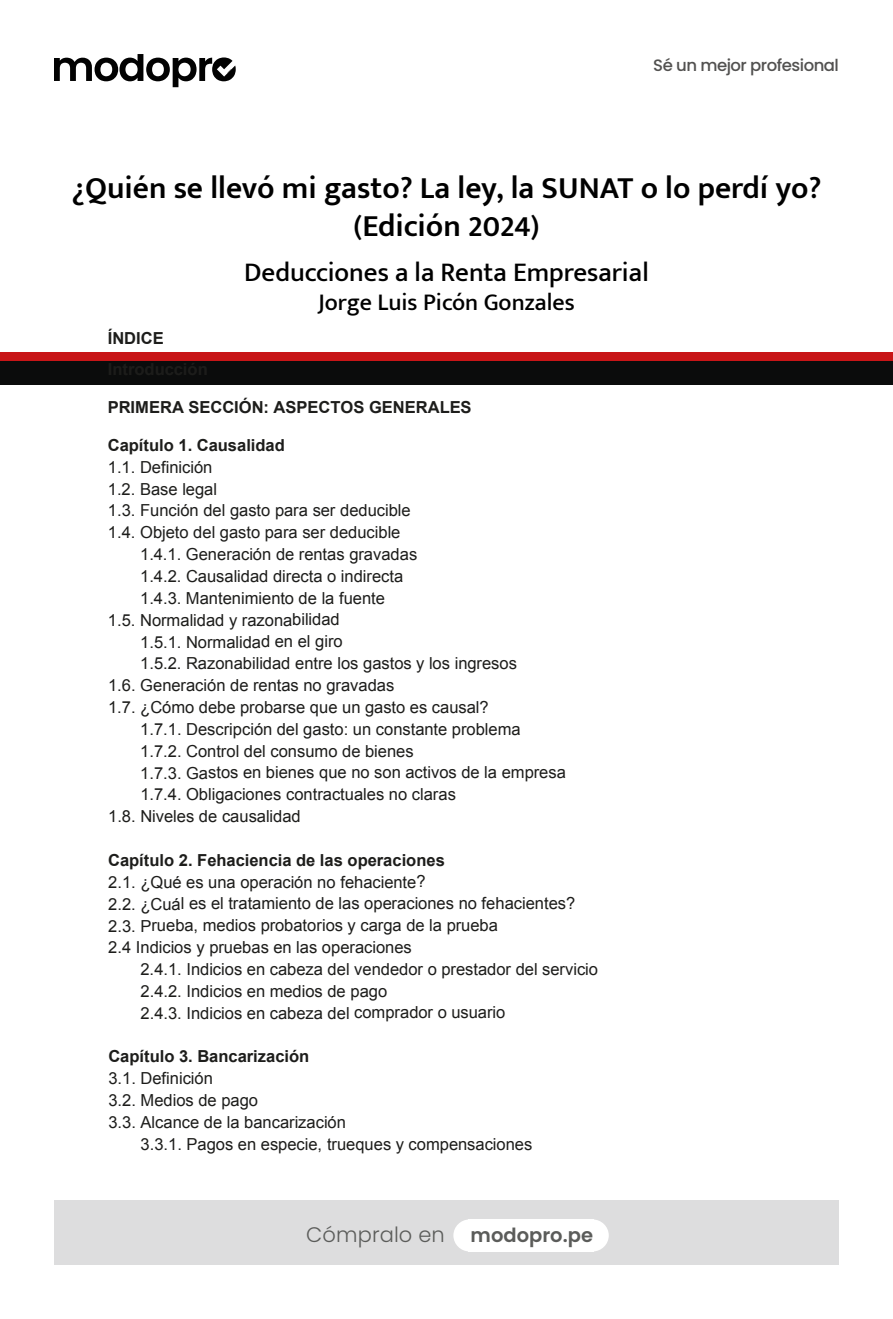
<style>
.page{position:relative;width:893px;height:1319px;background:#fff}
.page>*{position:absolute;margin:0;border:0;box-sizing:border-box;transform-origin:0 0}
.t1{font:600 31.5px/37.8px "Mukta Mahee";color:#000;text-align:center}
.t2{font:500 27px "Mukta Mahee";color:#000}
.t3{font:500 24px "Mukta Mahee";color:#000}
.t4{font:300 21px "Poppins";letter-spacing:.005em;color:#5b5c5a}
.t5{font:16.5px/21.9px "Arial";color:#1d1d1b}
.t6{font:700 16.5px "Arial";color:#1d1d1b}
.t7{font:500 16.5px "Poppins";letter-spacing:-.03em;color:#525150}
.s1{font-weight:600;font-size:19.5px}
</style>
<div class="page">
<div style="left:0;top:352px;width:893px;height:26px;background:#c81517"></div>
<div style="left:0;top:361px;width:893px;height:24px;background:#0b0c0c"></div>
<svg style="left:54px;top:54px;width:182px;height:33px"></svg>
<div style="left:54px;top:1200px;width:785px;height:64px;background:#ddddde"></div>
<div style="left:453px;top:1219px;width:33px;height:32px;background:#fff;border-radius:50%"></div>
<div style="left:576px;top:1219px;width:33px;height:32px;background:#fff;border-radius:50%"></div>
<div style="left:468px;top:1219px;width:126px;height:32px;background:#fff"></div>
<p class="t7" style="left:653px;top:56px;width:187px">Sé un mejor profesional</p>
<h1 class="t1" style="left:71px;top:168px;width:752px">¿Quién se llevó mi gasto? La ley, la SUNAT o lo perdí yo? (Edición 2024)</h1>
<h2 class="t2" style="left:244px;top:256px;width:406px">Deducciones a la Renta Empresarial</h2>
<h3 class="t3" style="left:318px;top:287px;width:258px">Jorge Luis Picón Gonzales</h3>
<p class="t6" style="left:108px;top:327px;width:58px">ÍNDICE</p>
<p class="t6" style="left:108px;top:396px;width:365px">PRIMERA SECCIÓN: ASPECTOS GENERALES</p>
<p class="t6" style="left:108px;top:434px;width:179px">Capítulo 1. Causalidad</p>
<p class="t5" style="left:108px;top:456px;width:106px">1.1. Definición</p>
<p class="t5" style="left:108px;top:478px;width:111px">1.2. Base legal</p>
<p class="t5" style="left:108px;top:499px;width:304px">1.3. Función del gasto para ser deducible</p>
<p class="t5" style="left:108px;top:521px;width:294px">1.4. Objeto del gasto para ser deducible</p>
<p class="t5" style="left:140px;top:543px;width:279px">1.4.1. Generación de rentas gravadas</p>
<p class="t5" style="left:140px;top:565px;width:265px">1.4.2. Causalidad directa o indirecta</p>
<p class="t5" style="left:140px;top:587px;width:246px">1.4.3. Mantenimiento de la fuente</p>
<p class="t5" style="left:108px;top:609px;width:233px">1.5. Normalidad y razonabilidad</p>
<p class="t5" style="left:140px;top:631px;width:204px">1.5.1. Normalidad en el giro</p>
<p class="t5" style="left:140px;top:652px;width:378px">1.5.2. Razonabilidad entre los gastos y los ingresos</p>
<p class="t5" style="left:108px;top:674px;width:288px">1.6. Generación de rentas no gravadas</p>
<p class="t5" style="left:108px;top:696px;width:382px">1.7. ¿Cómo debe probarse que un gasto es causal?</p>
<p class="t5" style="left:140px;top:718px;width:382px">1.7.1. Descripción del gasto: un constante problema</p>
<p class="t5" style="left:140px;top:740px;width:275px">1.7.2. Control del consumo de bienes</p>
<p class="t5" style="left:140px;top:761px;width:427px">1.7.3. Gastos en bienes que no son activos de la empresa</p>
<p class="t5" style="left:140px;top:783px;width:317px">1.7.4. Obligaciones contractuales no claras</p>
<p class="t5" style="left:108px;top:805px;width:194px">1.8. Niveles de causalidad</p>
<p class="t6" style="left:108px;top:849px;width:338px">Capítulo 2. Fehaciencia de las operaciones</p>
<p class="t5" style="left:108px;top:870px;width:469px">2.1. ¿Qué es una operación no fehaciente?<br>2.2. ¿Cuál es el tratamiento de las operaciones no fehacientes?<br>2.3. Prueba, medios probatorios y carga de la prueba<br>2.4 Indicios y pruebas en las operaciones</p>
<p class="t5" style="left:140px;top:958px;width:459px">2.4.1. Indicios en cabeza del vendedor o prestador del servicio<br>2.4.2. Indicios en medios de pago<br>2.4.3. Indicios en cabeza del comprador o usuario</p>
<p class="t6" style="left:108px;top:1045px;width:202px">Capítulo 3. Bancarización</p>
<p class="t5" style="left:108px;top:1067px;width:106px">3.1. Definición</p>
<p class="t5" style="left:108px;top:1089px;width:151px">3.2. Medios de pago</p>
<p class="t5" style="left:108px;top:1111px;width:239px">3.3. Alcance de la bancarización</p>
<p class="t5" style="left:141px;top:1132px;width:393px">3.3.1. Pagos en especie, trueques y compensaciones</p>
<p class="t4" style="left:306px;top:1222px;width:288px">Cómpralo en <span class="s1">modopro.pe</span></p>
</div>
